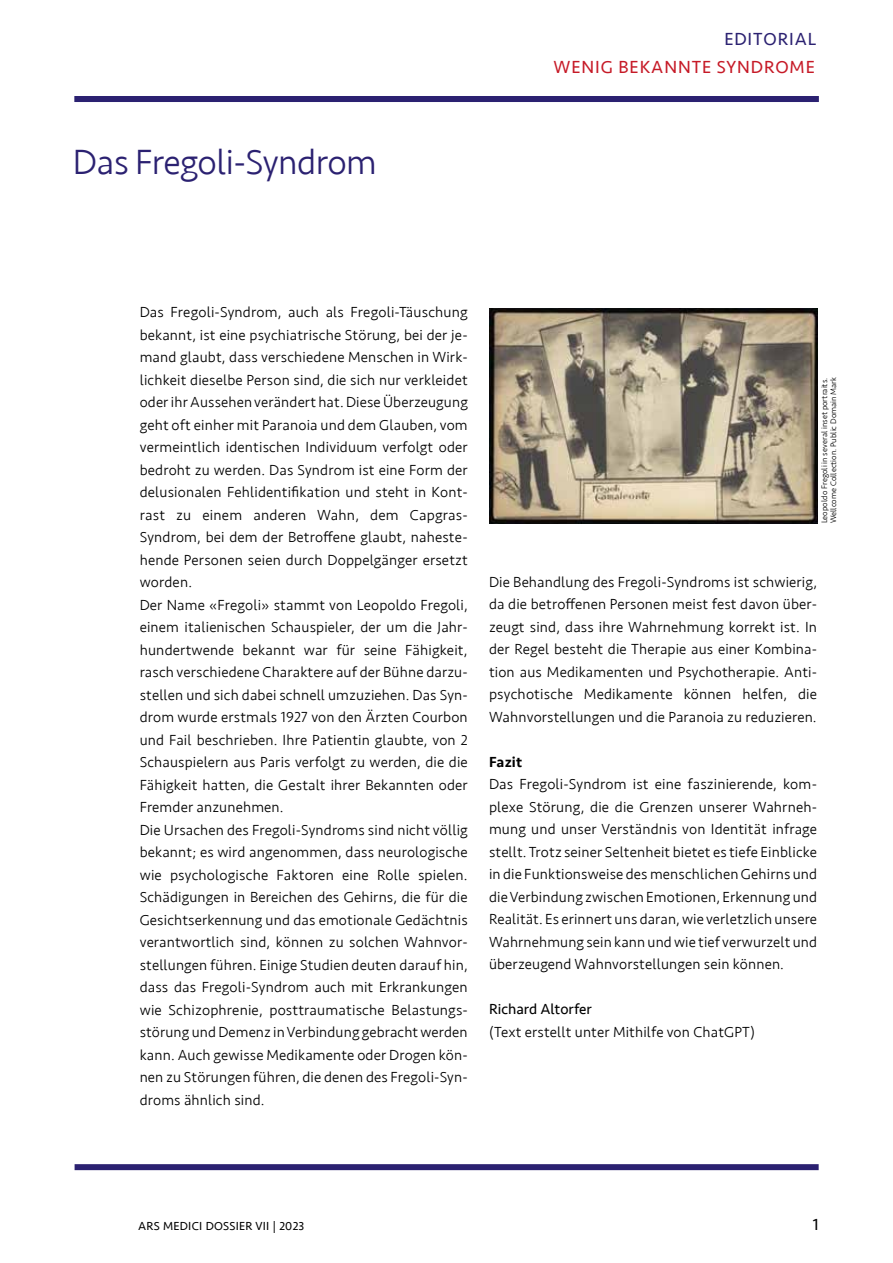
<style>
.page{position:relative;width:893px;height:1263px;background:#fff}
.page>*{position:absolute;margin:0;border:0;box-sizing:border-box;transform-origin:0 0}
.t1{font:300 36px "Seravek";letter-spacing:-.015em;color:#2b2171}
.t2{font:18px "Seravek";letter-spacing:.05em;color:#c61a27}
.t3{font:18px "Seravek";letter-spacing:.05em;color:#2b2171}
.t4{font:16.5px "Seravek";color:#000}
.t5{font:300 15px/22.5px "Seravek";letter-spacing:.01em;color:#000;text-align:justify}
.t6{font:15px "Seravek";color:#000}
.t7{font:500 15px "Seravek";letter-spacing:.01em;color:#000}
.t8{font:12px "Seravek";letter-spacing:.02em;color:#000}
.t9{font:300 8.25px/9px "Seravek";letter-spacing:.005em;color:#000}
</style>
<div class="page">
<div style="left:75px;top:1164px;width:744px;height:6px;background:#2b2171"></div>
<div style="left:75px;top:96px;width:744px;height:6px;background:#2b2171"></div>
<img style="left:489px;top:309px;width:328px;height:214px">
<p class="t3" style="left:724px;top:25px;width:94px">EDITORIAL</p>
<h1 class="t1" style="left:73px;top:141px;width:306px">Das Fregoli-Syndrom</h1>
<p class="t2" style="left:554px;top:53px;width:263px">WENIG BEKANNTE SYNDROME</p>
<p class="t5" style="left:140px;top:301px;width:330px;text-align:left">Das Fregoli-Syndrom, auch als Fregoli-Täuschung bekannt, ist eine psychiatrische Störung, bei der je&shy;mand glaubt, dass verschiedene Menschen in Wirk&shy;lichkeit dieselbe Person sind, die sich nur verkleidet oder ihr Aussehen verändert hat. Diese Überzeugung geht oft einher mit Paranoia und dem Glauben, vom vermeintlich identischen Individuum verfolgt oder bedroht zu werden. Das Syndrom ist eine Form der delusionalen Fehlidentifikation und steht in Kont&shy;rast zu einem anderen Wahn, dem Capgras-Syndrom, bei dem der Betroffene glaubt, naheste&shy;hende Personen seien durch Doppelgänger ersetzt worden.<br>Der Name «Fregoli» stammt von Leopoldo Fregoli, einem italienischen Schauspieler, der um die Jahr&shy;hundertwende bekannt war für seine Fähigkeit, rasch verschiedene Charaktere auf der Bühne darzu&shy;stellen und sich dabei schnell umzuziehen. Das Syn&shy;drom wurde erstmals 1927 von den Ärzten Courbon und Fail beschrieben. Ihre Patientin glaubte, von 2<br>Schauspielern aus Paris verfolgt zu werden, die die Fähigkeit hatten, die Gestalt ihrer Bekannten oder Fremder anzunehmen.<br>Die Ursachen des Fregoli-Syndroms sind nicht völlig bekannt; es wird angenommen, dass neurologische wie psychologische Faktoren eine Rolle spielen.<br>Schädigungen in Bereichen des Gehirns, die für die Gesichtserkennung und das emotionale Gedächtnis verantwortlich sind, können zu solchen Wahnvor&shy;stellungen führen. Einige Studien deuten darauf hin, dass das Fregoli-Syndrom auch mit Erkrankungen wie Schizophrenie, posttraumatische Belastungs&shy;störung und Demenz in Verbindung gebracht werden kann. Auch gewisse Medikamente oder Drogen kön&shy;nen zu Störungen führen, die denen des Fregoli-Syn&shy;droms ähnlich sind.</p>
<p class="t9" style="left:820px;top:523px;width:148px;rotate:-90deg">Leopoldo Fregoli in several inset portraits.<br>Wellcome Collection. Public Domain Mark</p>
<p class="t5" style="left:489px;top:571px;width:330px">Die Behandlung des Fregoli-Syndroms ist schwierig, da die betroffenen Personen meist fest davon über&shy;zeugt sind, dass ihre Wahrnehmung korrekt ist. In der Regel besteht die Therapie aus einer Kombina&shy;tion aus Medikamenten und Psychotherapie. Anti&shy;psychotische Medikamente können helfen, die Wahnvorstellungen und die Paranoia zu reduzieren.</p>
<p class="t7" style="left:489px;top:752px;width:35px">Fazit</p>
<p class="t5" style="left:489px;top:773px;width:330px">Das Fregoli-Syndrom ist eine faszinierende, kom&shy;plexe Störung, die die Grenzen unserer Wahrneh&shy;mung und unser Verständnis von Identität infrage stellt. Trotz seiner Seltenheit bietet es tiefe Einblicke in die Funktionsweise des menschlichen Gehirns und die Verbindung zwischen Emotionen, Erkennung und Realität. Es erinnert uns daran, wie verletzlich unsere Wahrnehmung sein kann und wie tief verwurzelt und überzeugend Wahnvorstellungen sein können.</p>
<p class="t6" style="left:489px;top:998px;width:104px">Richard Altorfer</p>
<p class="t5" style="left:489px;top:1021px;width:268px">(Text erstellt unter Mithilfe von ChatGPT)</p>
<p class="t8" style="left:138px;top:1217px;width:168px">ARS MEDICI DOSSIER VII | 2023</p>
<p class="t4" style="left:813px;top:1212px;width:7px">1</p>
</div>
